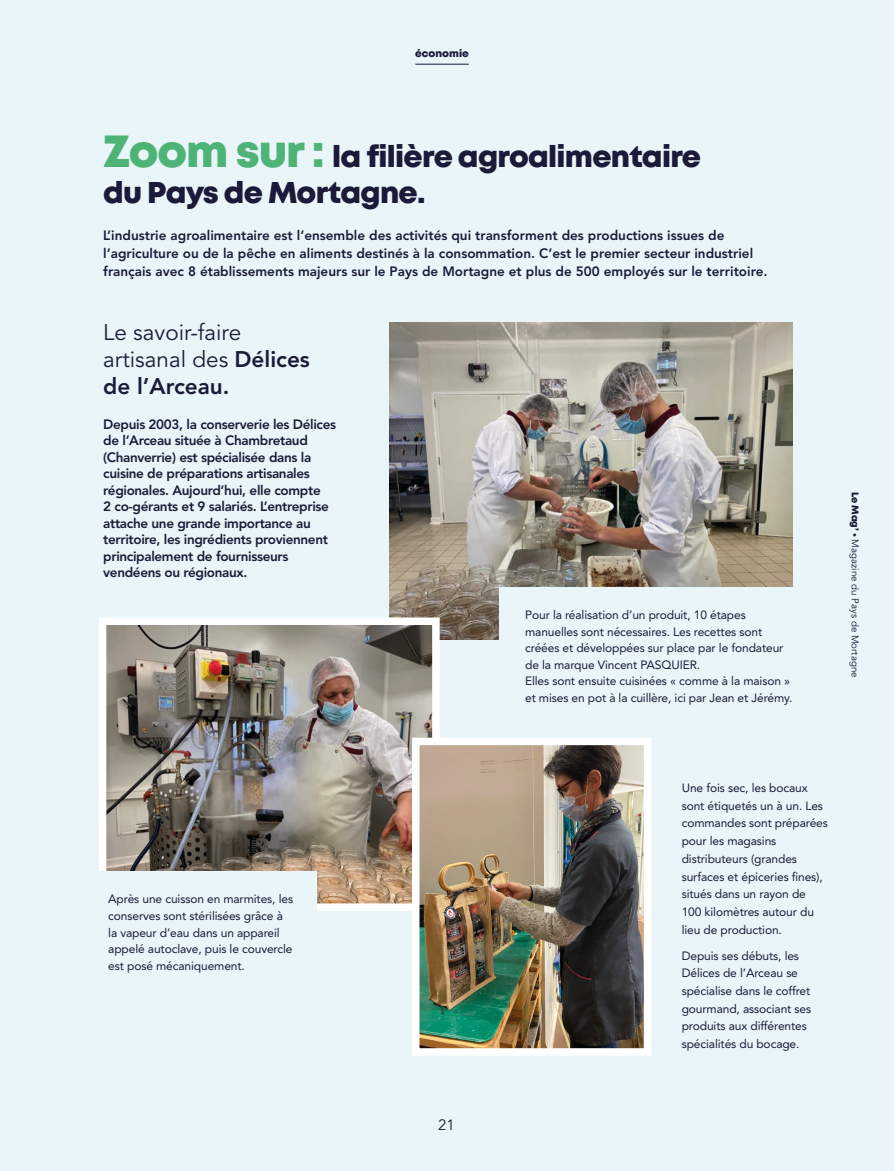
<style>
.page{position:relative;width:894px;height:1171px;background:#e9f5f8}
.page>*{position:absolute;margin:0;border:0;box-sizing:border-box;transform-origin:0 0}
.t1{font:800 30px/36px "Mont";letter-spacing:-.025em;color:#1b1b39}
.t2{font:22.5px/27px "Avenir LT Std";color:#1b1b39}
.t3{font:15px "Avenir";color:#1b1b39}
.t4{font:800 13.5px/16.5px "Avenir LT Std";letter-spacing:-.025em;color:#1b1b39}
.t5{font:800 13.5px/18px "Avenir LT Std";color:#1b1b39}
.t6{font:12px/17.7px "Avenir LT Std";letter-spacing:-.01em;color:#1b1b39}
.t7{font:800 10.5px "Mont";color:#1b1b39}
.t8{font:9.75px "Avenir";color:#1b1b39}
.s1{font-size:45px;color:#4eb377}
.s2{font-weight:800}
.s3{font-family:"Mont";font-weight:800}
</style>
<div class="page">
<hr style="left:415px;top:64px;width:54px;height:1px;background:#1b1b39">
<img style="left:390px;top:323px;width:402px;height:316px">
<img style="left:99px;top:614px;width:344px;height:297px">
<img style="left:408px;top:734px;width:243px;height:322px">
<div style="left:499px;top:588px;width:315px;height:136px;background:#e9f5f8"></div>
<div style="left:87px;top:871px;width:230px;height:90px;background:#e9f5f8"></div>
<p class="t7" style="left:415px;top:47px;width:55px">économie</p>
<h1 class="t1" style="left:103px;top:139px;width:599px"><span class="s1">Zoom sur :</span> la filière agroalimentaire du Pays de Mortagne.</h1>
<p class="t5" style="left:103px;top:226px;width:665px">L’industrie agroalimentaire est l’ensemble des activités qui transforment des productions issues de l’agriculture ou de la pêche en aliments destinés à la consommation. C’est le premier secteur industriel français avec 8 établissements majeurs sur le Pays de Mortagne et plus de 500 employés sur le territoire.</p>
<h2 class="t2" style="left:103px;top:319px;width:208px">Le savoir-faire artisanal des <span class="s2">Délices de l’Arceau.</span></h2>
<p class="t4" style="left:103px;top:415px;width:234px">Depuis 2003, la conserverie les Délices de l’Arceau située à Chambretaud (Chanverrie) est spécialisée dans la cuisine de préparations artisanales régionales. Aujourd’hui, elle compte<br>2 co-gérants et 9 salariés. L’entreprise attache une grande importance au territoire, les ingrédients proviennent principalement de fournisseurs vendéens ou régionaux.</p>
<p class="t6" style="left:525px;top:606px;width:269px;line-height:16.5px">Pour la réalisation d’un produit, 10 étapes manuelles sont nécessaires. Les recettes sont créées et développées sur place par le fondateur de la marque Vincent PASQUIER.<br>Elles sont ensuite cuisinées « comme à la maison » et mises en pot à la cuillère, ici par Jean et Jérémy.</p>
<p class="t8" style="left:861px;top:491px;width:187px;rotate:90deg"><span class="s3">Le Mag’ •</span> Magazine du Pays de Mortagne</p>
<p class="t6" style="left:108px;top:891px;width:186px;line-height:16.5px">Après une cuisson en marmites, les conserves sont stérilisées grâce à la vapeur d’eau dans un appareil appelé autoclave, puis le couvercle est posé mécaniquement.</p>
<p class="t3" style="left:438px;top:1116px;width:18px">21</p>
<p class="t6" style="left:682px;top:779px;width:148px">Une fois sec, les bocaux sont étiquetés un à un. Les commandes sont préparées pour les magasins distributeurs (grandes surfaces et épiceries fines), situés dans un rayon de<br>100 kilomètres autour du lieu de production.</p>
<p class="t6" style="left:682px;top:946px;width:131px">Depuis ses débuts, les<br>Délices de l’Arceau se spécialise dans le coffret gourmand, associant ses produits aux différentes spécialités du bocage.</p>
</div>
